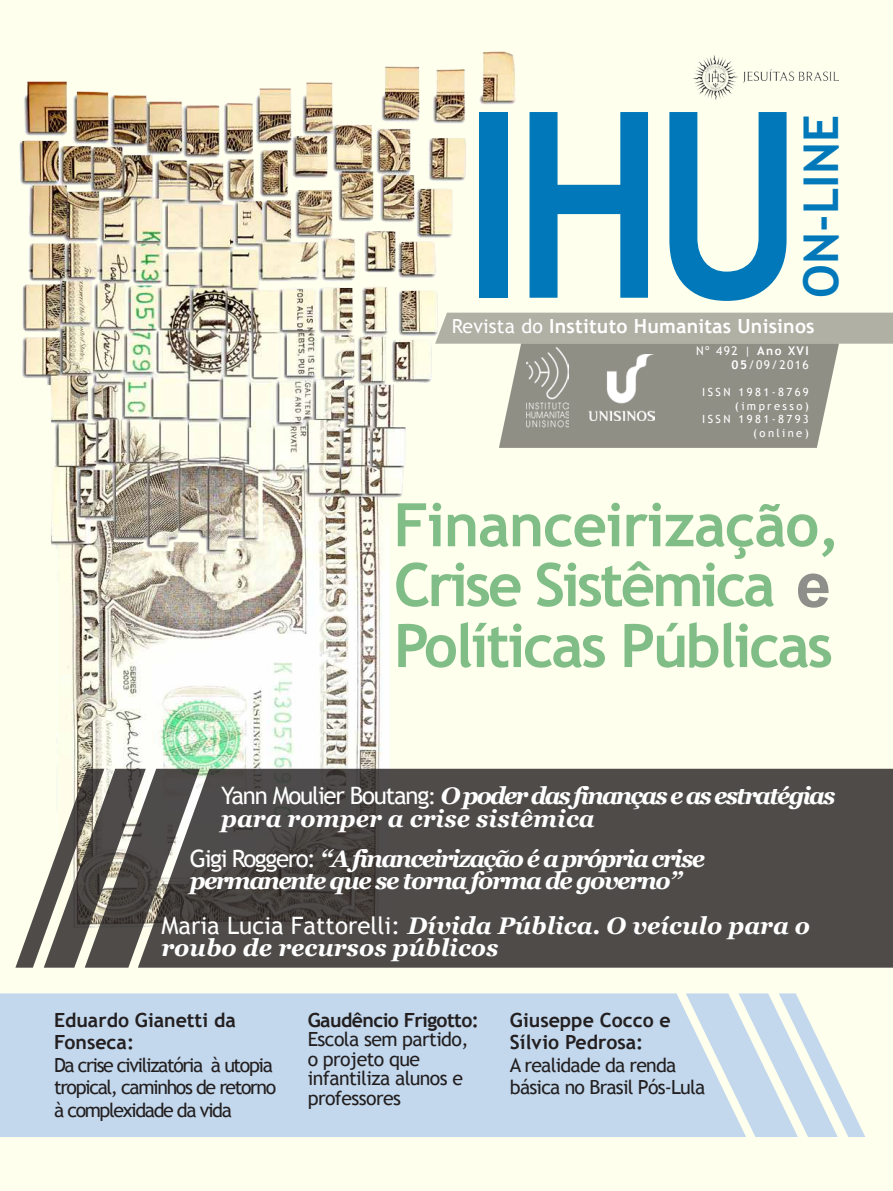
<style>
.page{position:relative;width:893px;height:1191px;background:#feffed}
.page>*{position:absolute;margin:0;border:0;box-sizing:border-box;transform-origin:0 0}
.t1{font:700 259.5px "Trebuchet MS";color:#0078b9;scale:.85 1}
.t2{font:700 60px/120.8px "Trebuchet MS";letter-spacing:-.04em;color:#81bd87}
.t3{font:700 48px "Trebuchet MS";color:#0078b9}
.t4{font:italic 700 24px/22.5px "Georgia";letter-spacing:-.06em;color:#fff}
.t5{font:italic 700 24px/22.5px "Georgia";letter-spacing:-.08em;color:#fff}
.t6{font:italic 700 24px/22.5px "Georgia";color:#fff}
.t7{font:19.5px/19.5px "Trebuchet MS";letter-spacing:-.04em;color:#231f20}
.t8{font:19.5px/22.5px "Trebuchet MS";letter-spacing:-.07em;color:#231f20}
.t9{font:700 19.5px/22.5px "Trebuchet MS";color:#231f20}
.t10{font:700 19.5px "Trebuchet MS";letter-spacing:.01em;color:#fff}
.t11{font:700 19.5px "Trebuchet MS";letter-spacing:-.03em;color:#231f20}
.t12{font:12px/14.4px "Trebuchet MS";letter-spacing:.12em;color:#fff;text-align:right}
.t13{font:11.25px/13.5px "Trebuchet MS";letter-spacing:.21em;color:#fff;text-align:right}
.s1{font-weight:400}
.s2{font-weight:700}
.s3{font-family:"Arial";font-size:63px;color:#8e8f8a}
.s4{font-family:"Trebuchet MS";font-weight:400;font-style:normal}
.s5{font-family:"Trebuchet MS";font-weight:400;font-style:normal;font-size:22.5px}
</style>
<div class="page">
<img style="left:3px;top:40px;width:721px;height:923px">
<img style="left:693px;top:54px;width:146px;height:46px">
<svg style="left:435px;top:313px;width:458px;height:135px;background:#b6b6aa"></svg>
<img style="left:527px;top:345px;width:41px;height:83px">
<img style="left:589px;top:355px;width:65px;height:65px">
<svg style="left:200px;top:768px;width:693px;height:199px;background:#4d4a48"></svg>
<svg style="left:15px;top:768px;width:185px;height:199px;background:#87857d"></svg>
<div style="left:0;top:993px;width:686px;height:144px;background:#c3d8ed"></div>
<svg style="left:686px;top:993px;width:179px;height:144px;background:#d8e5ed"></svg>
<h1 class="t1" style="left:463px;top:54px;width:401px">IHU</h1>
<h3 class="t3" style="left:793px;top:298px;width:184px;rotate:-90deg">ON-LINE</h3>
<p class="t10" style="left:452px;top:315px;width:364px"><span class="s1">Revista do</span> Instituto Humanitas Unisinos</p>
<p class="t12" style="left:696px;top:343px;width:114px">Nº 492 | <span class="s2">Ano XVI<br>05</span>/09/2016</p>
<p class="t13" style="left:702px;top:386px;width:108px">ISSN 1981-8769 (impresso)<br>ISSN 1981-8793 (online)</p>
<h2 class="t2" style="left:393px;top:464px;width:448px">Financeirização,<br>Políticas Públicas</h2>
<h2 class="t2" style="left:394px;top:524px;width:439px">Crise Sistêmica <span class="s3">e</span></h2>
<p class="t5" style="left:221px;top:784px;width:616px"><span class="s4">Yann Moulier Boutang</span><span class="s5">:</span> O poder das finanças e as estratégias para romper a crise sistêmica</p>
<p class="t4" style="left:190px;top:847px;width:517px"><span class="s4">Gigi Roggero:</span> “A financeirização é a própria crise permanente que se torna forma de governo”</p>
<p class="t6" style="left:161px;top:914px;width:650px"><span class="s4">Maria Lucia Fattorelli:</span> Dívida Pública. O veículo para o roubo de recursos públicos</p>
<p class="t9" style="left:54px;top:1008px;width:183px">Eduardo Gianetti da<br>Fonseca:</p>
<p class="t8" style="left:54px;top:1053px;width:224px">Da crise civilizatória à utopia tropical, caminhos de retorno à complexidade da vida</p>
<p class="t11" style="left:308px;top:1008px;width:173px">Gaudêncio Frigotto:</p>
<p class="t7" style="left:308px;top:1029px;width:162px">Escola sem partido, o projeto que infantiliza alunos e professores</p>
<p class="t9" style="left:510px;top:1008px;width:162px">Giuseppe Cocco e<br>Sílvio Pedrosa:</p>
<p class="t7" style="left:510px;top:1053px;width:197px;line-height:22.5px">A realidade da renda básica no Brasil Pós-Lula</p>
</div>
